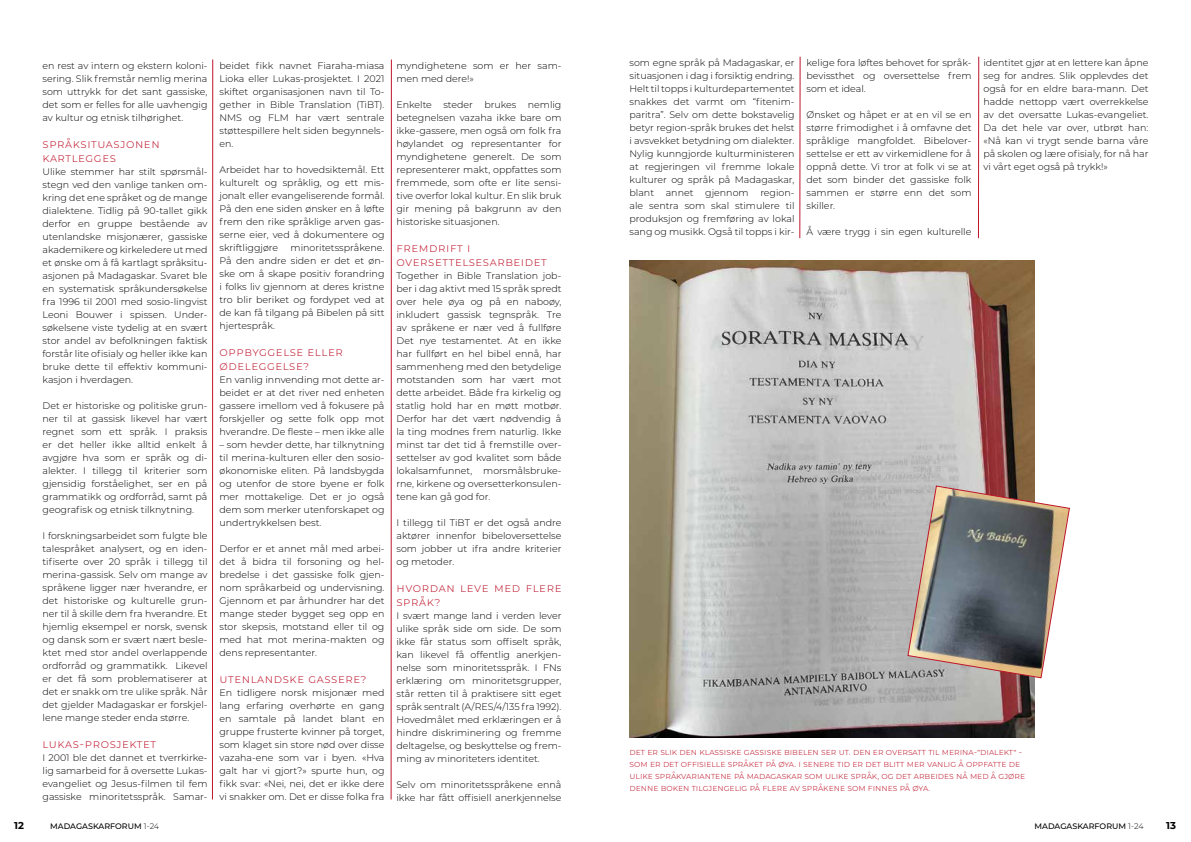
<style>
.page{position:relative;width:1191px;height:842px;background:#fff}
.page>*{position:absolute;margin:0;border:0;box-sizing:border-box;transform-origin:0 0}
.t1{font:300 12px/14px "Montserrat";letter-spacing:.05em;color:#be152b}
.t2{font:700 10px "Montserrat";color:#000}
.t3{font:300 9.5px/13px "Montserrat";color:#000;text-align:justify}
.t4{font:300 9px/12px "Montserrat";color:#be152b}
.t5{font:500 8px "Montserrat";color:#000}
.s1{font-weight:300}
</style>
<div class="page">
<hr style="left:212px;top:60px;width:1px;height:739px;background:#be152b">
<hr style="left:391px;top:60px;width:1px;height:739px;background:#be152b">
<img style="left:629px;top:260px;width:405px;height:477px">
<img style="left:907px;top:485px;width:163px;height:194px">
<hr style="left:799px;top:57px;width:1px;height:181px;background:#be152b">
<hr style="left:978px;top:57px;width:1px;height:181px;background:#be152b">
<p class="t3" style="left:43px;top:59px;width:166px">en rest av intern og ekstern koloni&shy;sering. Slik fremstår nemlig merina som uttrykk for det sant gassiske, det som er felles for alle uavhengig av kultur og etnisk tilhørighet.</p>
<p class="t1" style="left:43px;top:136px;width:119px">Språksituasjonen kartlegges</p>
<p class="t3" style="left:43px;top:165px;width:166px">Ulike stemmer har stilt spørsmål&shy;stegn ved den vanlige tanken om&shy;kring det ene språket og de mange dialektene. Tidlig på 90-tallet gikk derfor en gruppe bestående av utenlandske misjonærer, gassiske akademikere og kirkeledere ut med et ønske om å få kartlagt språksitu&shy;asjonen på Madagaskar. Svaret ble en systematisk språkundersøkelse fra 1996 til 2001 med sosio-lingvist Leoni Bouwer i spissen. Under&shy;søkelsene viste tydelig at en svært stor andel av befolkningen faktisk forstår lite ofisialy og heller ikke kan bruke dette til effektiv kommuni&shy;kasjon i hverdagen.</p>
<p class="t3" style="left:43px;top:398px;width:166px">Det er historiske og politiske grun&shy;ner til at gassisk likevel har vært regnet som ett språk. I praksis er det heller ikke alltid enkelt å avgjøre hva som er språk og di&shy;alekter. I tillegg til kriterier som gjensidig forståelighet, ser en på grammatikk og ordforråd, samt på geografisk og etnisk tilknytning.</p>
<p class="t3" style="left:43px;top:528px;width:166px">I forskningsarbeidet som fulgte ble talespråket analysert, og en iden&shy;tifiserte over 20 språk i tillegg til merina-gassisk. Selv om mange av språkene ligger nær hverandre, er det historiske og kulturelle grun&shy;ner til å skille dem fra hverandre. Et hjemlig eksempel er norsk, svensk og dansk som er svært nært besle&shy;ktet med stor andel overlappende ordforråd og grammatikk. Likevel er det få som problematiserer at det er snakk om tre ulike språk. Når det gjelder Madagaskar er forskjel&shy;lene mange steder enda større.</p>
<p class="t1" style="left:43px;top:736px;width:115px">lukas-prosjektet</p>
<p class="t3" style="left:43px;top:751px;width:166px">I 2001 ble det dannet et tverrkirke&shy;lig samarbeid for å oversette Lukas&shy;evangeliet og Jesus-filmen til fem gassiske minoritetsspråk. Samar-</p>
<p class="t3" style="left:219px;top:59px;width:166px">beidet fikk navnet Fiaraha-miasa Lioka eller Lukas-prosjektet. I 2021 skiftet organisasjonen navn til To&shy;gether in Bible Translation (TiBT).<br>NMS og FLM har vært sentrale støttespillere helt siden begynnels&shy;en.</p>
<p class="t3" style="left:219px;top:163px;width:166px">Arbeidet har to hovedsiktemål. Ett kulturelt og språklig, og ett mis&shy;jonalt eller evangeliserende formål.<br>På den ene siden ønsker en å løfte frem den rike språklige arven gas&shy;serne eier, ved å dokumentere og skriftliggjøre</p>
<p class="t3" style="left:219px;top:240px;width:166px;text-indent:71px">minoritetsspråkene.<br>På den andre siden er det et øn&shy;ske om å skape positiv forandring i folks liv gjennom at deres kristne tro blir beriket og fordypet ved at de kan få tilgang på Bibelen på sitt hjertespråk.</p>
<p class="t1" style="left:219px;top:344px;width:125px">oppbyggelse eller ødeleggelse?</p>
<p class="t3" style="left:219px;top:373px;width:166px">En vanlig innvending mot dette ar&shy;beidet er at det river ned enheten gassere imellom ved å fokusere på forskjeller og sette folk opp mot hverandre. De fleste – men ikke alle</p>
<p class="t3" style="left:219px;top:438px;width:166px">– som hevder dette, har tilknytning til merina-kulturen eller den sosio&shy;økonomiske eliten. På landsbygda og utenfor de store byene er folk mer mottakelige. Det er jo også dem som merker utenforskapet og undertrykkelsen best.</p>
<p class="t3" style="left:219px;top:542px;width:166px">Derfor er et annet mål med arbei&shy;det å bidra til forsoning og hel&shy;bredelse i det gassiske folk gjen&shy;nom språkarbeid og undervisning.<br>Gjennom et par århundrer har det mange steder bygget seg opp en stor skepsis, motstand eller til og med hat mot merina-makten og dens representanter.</p>
<p class="t1" style="left:219px;top:671px;width:149px">utenlandske gassere?</p>
<p class="t3" style="left:219px;top:686px;width:166px">En tidligere norsk misjonær med lang erfaring overhørte en gang en samtale på landet blant en gruppe frusterte kvinner på torget, som klaget sin store nød over disse vazaha-ene som var i byen. «Hva galt har vi gjort?» spurte hun, og fikk svar: «Nei, nei, det er ikke dere vi snakker om. Det er disse folka fra</p>
<p class="t3" style="left:396px;top:59px;width:166px">myndighetene som er her sam&shy;men med dere!»</p>
<p class="t3" style="left:396px;top:98px;width:166px">Enkelte steder brukes nemlig betegnelsen vazaha ikke bare om ikke-gassere, men også om folk fra høylandet og representanter for myndighetene generelt. De som representerer makt, oppfattes som fremmede, som ofte er lite sensi&shy;tive overfor lokal kultur. En slik bruk gir mening på bakgrunn av den historiske situasjonen.</p>
<p class="t1" style="left:396px;top:240px;width:152px">fremdrift i oversettelsesarbeidet</p>
<p class="t3" style="left:396px;top:269px;width:166px">Together in Bible Translation job&shy;ber i dag aktivt med 15 språk spredt over hele øya og på en naboøy, inkludert gassisk tegnspråk. Tre av språkene er nær ved å fullføre Det nye testamentet. At en ikke har fullført en hel bibel ennå, har sammenheng med den betydelige motstanden som har vært mot dette arbeidet. Både fra kirkelig og statlig hold har en møtt motbør.<br>Derfor har det vært nødvendig å la ting modnes frem naturlig. Ikke minst tar det tid å fremstille over&shy;settelser av god kvalitet som både lokalsamfunnet, morsmålsbruke&shy;rne, kirkene og oversetterkonsulen&shy;tene kan gå god for.</p>
<p class="t3" style="left:396px;top:515px;width:166px">I tillegg til TiBT er det også andre aktører innenfor bibeloversettelse som jobber ut ifra andre kriterier og metoder.</p>
<p class="t1" style="left:396px;top:580px;width:166px">hvordan leve med flere språk?</p>
<p class="t3" style="left:396px;top:609px;width:166px">I svært mange land i verden lever ulike språk side om side. De som ikke får status som offiselt språk, kan likevel få offentlig anerkjen&shy;nelse som minoritetsspråk. I FNs erklæring om minoritetsgrupper, står retten til å praktisere sitt eget språk sentralt (A/RES/4/135 fra 1992).<br>Hovedmålet med erklæringen er å hindre diskriminering og fremme deltagelse, og beskyttelse og frem&shy;ming av minoriteters identitet.</p>
<p class="t3" style="left:396px;top:778px;width:166px">Selv om minoritetsspråkene ennå ikke har fått offisiell anerkjennelse</p>
<p class="t3" style="left:629px;top:56px;width:166px">som egne språk på Madagaskar, er situasjonen i dag i forsiktig endring.<br>Helt til topps i kulturdepartementet snakkes det varmt om “fitenim&shy;paritra”. Selv om dette bokstavelig betyr region-språk brukes det helst i avsvekket betydning om dialekter.<br>Nylig kunngjorde kulturministeren at regjeringen vil fremme lokale kulturer og språk på Madagaskar, blant annet gjennom region&shy;ale sentra som skal stimulere til produksjon og fremføring av lokal sang og musikk. Også til topps i kir-</p>
<p class="t3" style="left:806px;top:56px;width:166px">kelige fora løftes behovet for språk&shy;bevissthet og oversettelse frem som et ideal.</p>
<p class="t3" style="left:806px;top:108px;width:166px">Ønsket og håpet er at en vil se en større frimodighet i å omfavne det språklige mangfoldet. Bibelover&shy;settelse er ett av virkemidlene for å oppnå dette. Vi tror at folk vi se at det som binder det gassiske folk sammen er større enn det som skiller.</p>
<p class="t3" style="left:806px;top:225px;width:166px">Å være trygg i sin egen kulturelle</p>
<p class="t3" style="left:983px;top:56px;width:166px">identitet gjør at en lettere kan åpne seg for andres. Slik opplevdes det også for en eldre bara-mann. Det hadde nettopp vært overrekkelse av det oversatte Lukas-evangeliet.<br>Da det hele var over, utbrøt han: «Nå kan vi trygt sende barna våre på skolen og lære ofisialy, for nå har vi vårt eget også på trykk!»</p>
<p class="t4" style="left:629px;top:745px;width:397px">det er slik den klassiske gassiske bibelen ser ut. den er oversatt til merina-”dialekt” - som er det offisielle språket på øya. i senere tid er det blitt mer vanlig å oppfatte de ulike språkvariantene på madagaskar som ulike språk, og det arbeides nå med å gjøre denne boken tilgjengelig på flere av språkene som finnes på øya.</p>
<p class="t2" style="left:14px;top:818px;width:11px">12</p>
<p class="t5" style="left:50px;top:820px;width:110px">MADAGASKARFORUM <span class="s1">1-24</span></p>
<p class="t5" style="left:1034px;top:820px;width:110px">MADAGASKARFORUM <span class="s1">1-24</span></p>
<p class="t2" style="left:1166px;top:818px;width:11px">13</p>
</div>
